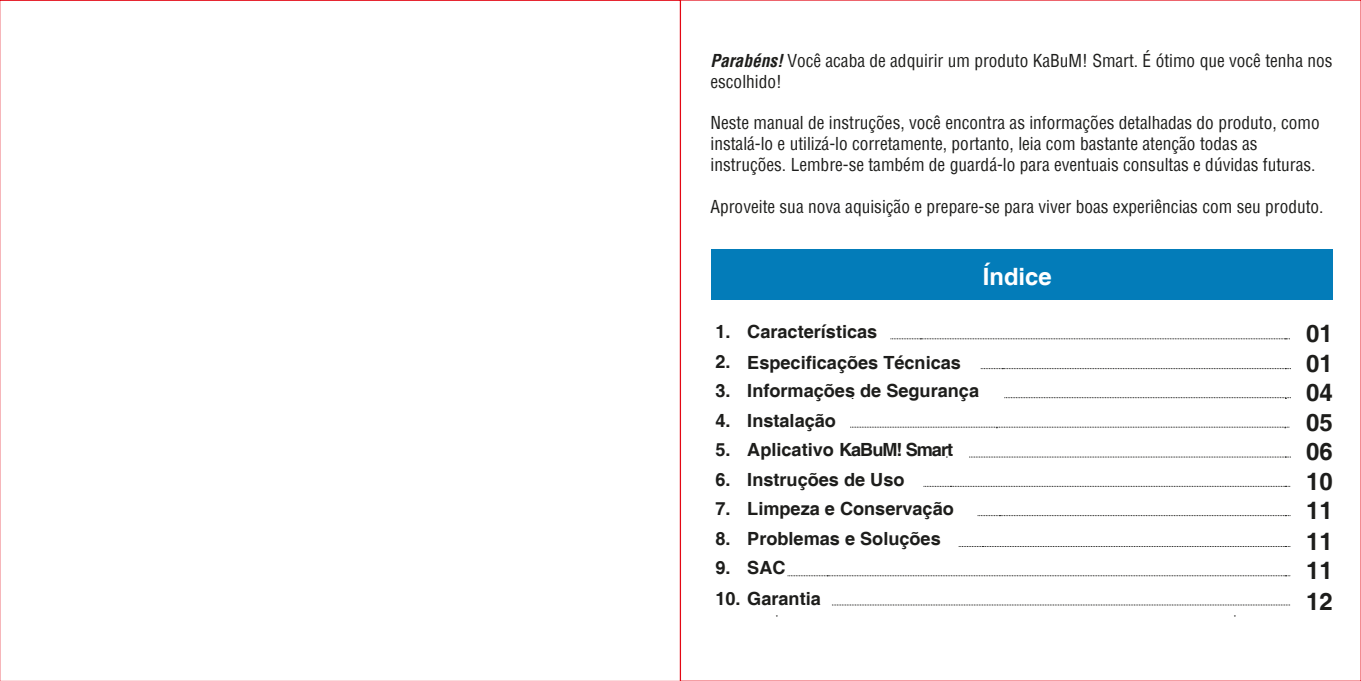
<style>
.page{position:relative;width:1361px;height:681px;background:#fff}
.page>*{position:absolute;margin:0;border:0;box-sizing:border-box;transform-origin:0 0}
.t1{font:700 24px/28.8px "Helvetica";color:#1d1d1b}
.t2{font:700 23.7px "Helvetica";color:#fff}
.t3{font:700 18px/29.4px "Helvetica";color:#1d1d1b}
.t4{font:condensed 17.4px/21px "Helvetica";color:#1d1d1b}
.s1{font-weight:700;font-style:italic}
</style>
<div class="page">
<div style="left:712px;top:249px;width:621px;height:51px;background:#037cb9"></div>
<svg style="left:891px;top:338px;width:399px;height:1px"></svg>
<svg style="left:850px;top:426px;width:439px;height:2px"></svg>
<svg style="left:924px;top:485px;width:366px;height:1px"></svg>
<svg style="left:981px;top:368px;width:309px;height:1px"></svg>
<svg style="left:1004px;top:397px;width:286px;height:2px"></svg>
<svg style="left:969px;top:456px;width:321px;height:1px"></svg>
<svg style="left:978px;top:515px;width:312px;height:1px"></svg>
<svg style="left:788px;top:575px;width:502px;height:1px"></svg>
<svg style="left:832px;top:604px;width:458px;height:1px"></svg>
<p class="t4" style="left:710px;top:50px;width:623px"><span class="s1">Parabéns!</span> Você acaba de adquirir um produto KaBuM! Smart. É ótimo que você tenha nos escolhido!</p>
<p class="t4" style="left:710px;top:112px;width:611px">Neste manual de instruções, você encontra as informações detalhadas do produto, como instalá-lo e utilizá-lo corretamente, portanto, leia com bastante atenção todas as instruções. Lembre-se também de guardá-lo para eventuais consultas e dúvidas futuras.</p>
<p class="t4" style="left:710px;top:196px;width:615px">Aproveite sua nova aquisição e prepare-se para viver boas experiências com seu produto.</p>
<h2 class="t2" style="left:983px;top:261px;width:70px">Índice</h2>
<p class="t3" style="left:715px;top:318px;width:163px">1. Características<br>2.<br>3.<br>4.</p>
<p class="t3" style="left:747px;top:348px;width:215px">Especificações Técnicas</p>
<p class="t3" style="left:747px;top:376px;width:233px">Informações de Segurança</p>
<p class="t3" style="left:747px;top:406px;width:90px">Instalação</p>
<p class="t3" style="left:715px;top:436px;width:239px">5. Aplicativo KaBuM! Smart</p>
<p class="t3" style="left:715px;top:465px;width:191px">6. Instruções de Uso</p>
<p class="t3" style="left:715px;top:495px;width:240px">7. Limpeza e Conservação</p>
<p class="t3" style="left:715px;top:524px;width:227px">8. Problemas e Soluções</p>
<p class="t3" style="left:715px;top:554px;width:72px">9. SAC</p>
<h1 class="t1" style="left:1306px;top:320px;width:28px">01</h1>
<h1 class="t1" style="left:1306px;top:350px;width:28px">01<br>04</h1>
<h1 class="t1" style="left:1306px;top:409px;width:28px">05</h1>
<h1 class="t1" style="left:1306px;top:438px;width:28px">06</h1>
<h1 class="t1" style="left:1306px;top:468px;width:28px">10</h1>
<h1 class="t1" style="left:1306px;top:497px;width:28px">11</h1>
<h1 class="t1" style="left:1306px;top:528px;width:28px">11</h1>
<h1 class="t1" style="left:1306px;top:557px;width:28px">11</h1>
<p class="t3" style="left:715px;top:585px;width:107px">10. Garantia</p>
<h1 class="t1" style="left:1306px;top:588px;width:28px">12</h1>
</div>
